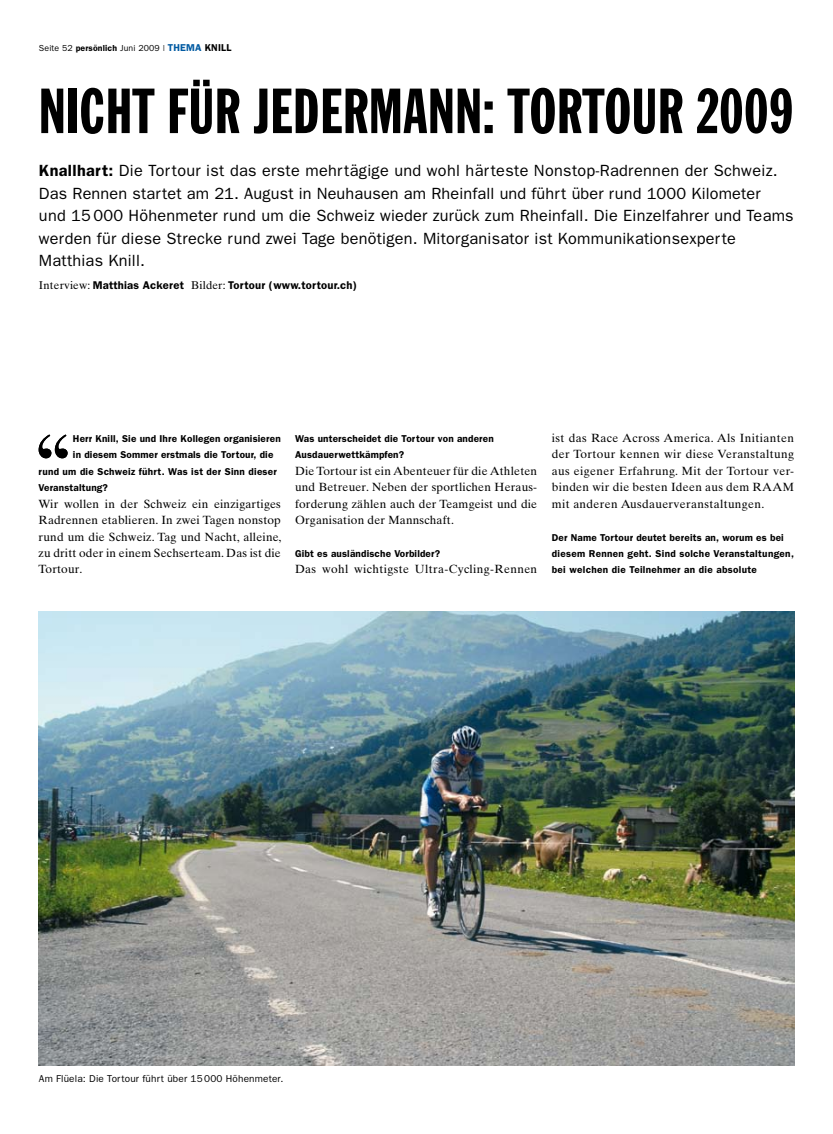
<style>
.page{position:relative;width:833px;height:1134px;background:#fff}
.page>*{position:absolute;margin:0;border:0;box-sizing:border-box;transform-origin:0 0}
.t1{font:62.5px "Franklin Gothic Extra Cond";letter-spacing:.01em;color:#000}
.t2{font:16.25px/22.5px "Franklin Gothic";letter-spacing:.015em;color:#000}
.t3{font:11.88px/16.4px "Times Ten";letter-spacing:.015em;color:#000;text-align:justify}
.t4{font:600 11.25px "Franklin Gothic";letter-spacing:.015em;color:#000}
.t5{font:600 10px/16.4px "Franklin Gothic";letter-spacing:.015em;color:#000}
.t6{font:10px "Franklin Gothic";letter-spacing:.015em;color:#000}
.t7{font:8.75px "Franklin Gothic";letter-spacing:.015em;color:#000}
.s1{font-weight:600}
.s2{font-weight:600;font-size:10px;color:#005aa2}
.s3{font-weight:600;font-size:10px}
.s4{font-family:"Times Ten";font-weight:400}
</style>
<div class="page">
<svg style="left:39px;top:434px;width:29px;height:24px"></svg>
<img style="left:39px;top:612px;width:755px;height:454px">
<p class="t7" style="left:39px;top:43px;width:194px">Seite 52 <span class="s1">persönlich</span> Juni 2009 | <span class="s2">Thema</span> <span class="s3">Knill</span></p>
<h1 class="t1" style="left:39px;top:78px;width:756px">NICHT FÜR JEDERMANN: TORTOUR 2009</h1>
<p class="t2" style="left:39px;top:159px;width:756px"><span class="s1">Knallhart:</span> Die Tortour ist das erste mehrtägige und wohl härteste Nonstop-Radrennen der Schweiz.<br>Das Rennen startet am 21. August in Neuhausen am Rheinfall und führt über rund 1000 Kilometer<br>und 15 000 Höhenmeter rund um die Schweiz wieder zurück zum Rheinfall. Die Einzelfahrer und Teams werden für diese Strecke rund zwei Tage benötigen. Mitorganisator ist Kommunikationsexperte Matthias Knill.</p>
<p class="t4" style="left:39px;top:278px;width:319px"><span class="s4">Interview:</span> Matthias Ackeret <span class="s4">Bilder:</span> Tortour (www.tortour.ch)</p>
<p class="t5" style="left:73px;top:430px;width:209px">Herr Knill, Sie und Ihre Kollegen organisieren</p>
<p class="t5" style="left:73px;top:447px;width:202px">in diesem Sommer erstmals die Tortour, die</p>
<p class="t5" style="left:39px;top:463px;width:240px">rund um die Schweiz führt. Was ist der Sinn dieser</p>
<p class="t5" style="left:39px;top:479px;width:71px">Veranstaltung?</p>
<p class="t3" style="left:39px;top:495px;width:244px">Wir wollen in der Schweiz ein einzigartiges Radrennen etablieren. In zwei Tagen nonstop rund um die Schweiz. Tag und Nacht, alleine, zu dritt oder in einem Sechserteam. Das ist die Tortour.</p>
<p class="t5" style="left:295px;top:430px;width:200px">Was unterscheidet die Tortour von anderen<br>Ausdauerwettkämpfen?</p>
<p class="t3" style="left:295px;top:463px;width:244px">Die Tortour ist ein Abenteuer für die Athleten und Betreuer. Neben der sportlichen Heraus&shy;forderung zählen auch der Teamgeist und die Organisation der Mannschaft.</p>
<p class="t5" style="left:295px;top:545px;width:147px">Gibt es ausländische Vorbilder?</p>
<p class="t3" style="left:295px;top:561px;width:244px">Das wohl wichtigste Ultra-Cycling-Rennen</p>
<p class="t3" style="left:552px;top:430px;width:244px">ist das Race Across America. Als Initianten der Tortour kennen wir diese Veranstaltung aus eigener Erfahrung. Mit der Tortour ver&shy;binden wir die besten Ideen aus dem RAAM mit anderen Ausdauerveranstaltungen.</p>
<p class="t5" style="left:552px;top:529px;width:244px">Der Name Tortour deutet bereits an, worum es bei diesem Rennen geht. Sind solche Veranstaltungen, bei welchen die Teilnehmer an die absolute</p>
<p class="t6" style="left:39px;top:1073px;width:246px">Am Flüela: Die Tortour führt über 15 000 Höhenmeter.</p>
</div>
